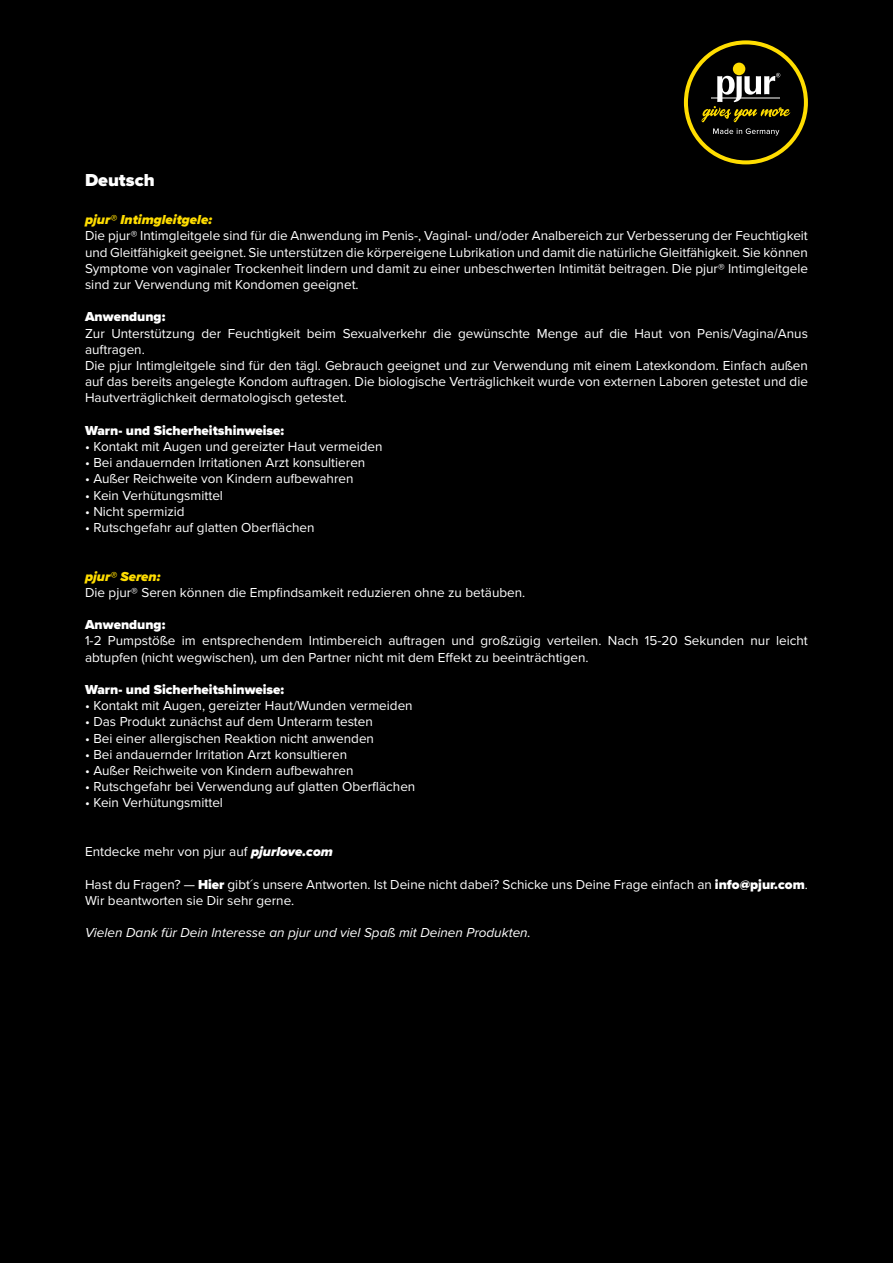
<style>
.page{position:relative;width:893px;height:1263px;background:#000}
.page>*{position:absolute;margin:0;border:0;box-sizing:border-box;transform-origin:0 0}
.t1{font:900 18px "Proxima Nova";color:#fff}
.t2{font:13.5px/16.2px "Proxima Nova";color:#fff}
.t3{font:900 13.5px "Proxima Nova";color:#fff}
.t4{font:italic 13.5px "Proxima Nova";color:#fff}
.t5{font:italic 900 13.5px "Proxima Nova";color:#fd0}
.s1{font-weight:900;font-style:italic}
.s2{font-weight:900}
</style>
<div class="page">
<div style="left:684px;top:40px;width:124px;height:124px;border:4px solid #fd0;border-radius:50%"></div>
<div style="left:733px;top:63px;width:12px;height:12px;background:#fd0;border-radius:50%"></div>
<svg style="left:702px;top:73px;width:89px;height:49px"></svg>
<svg style="left:713px;top:128px;width:66px;height:8px"></svg>
<h1 class="t1" style="left:85px;top:167px;width:71px">Deutsch</h1>
<p class="t5" style="left:85px;top:210px;width:129px">pjur® Intimgleitgele:</p>
<p class="t2" style="left:85px;top:227px;width:724px;text-align:justify">Die pjur® Intimgleitgele sind für die Anwendung im Penis-, Vaginal- und/oder Analbereich zur Verbesserung der Feuchtigkeit und Gleitfähigkeit geeignet. Sie unterstützen die körpereigene Lubrikation und damit die natürliche Gleitfähigkeit. Sie können Symptome von vaginaler Trockenheit lindern und damit zu einer unbeschwerten Intimität beitragen. Die pjur® Intimgleitgele sind zur Verwendung mit Kondomen geeignet.</p>
<p class="t3" style="left:85px;top:307px;width:82px">Anwendung:</p>
<p class="t2" style="left:85px;top:324px;width:724px">Zur Unterstützung der Feuchtigkeit beim Sexualverkehr die gewünschte Menge auf die Haut von Penis/Vagina/Anus auftragen.<br>Die pjur Intimgleitgele sind für den tägl. Gebrauch geeignet und zur Verwendung mit einem Latexkondom. Einfach außen auf das bereits angelegte Kondom auftragen. Die biologische Verträglichkeit wurde von externen Laboren getestet und die Hautverträglichkeit dermatologisch getestet.</p>
<p class="t3" style="left:85px;top:420px;width:201px">Warn- und Sicherheitshinweise:</p>
<p class="t2" style="left:85px;top:438px;width:299px">• Kontakt mit Augen und gereizter Haut vermeiden</p>
<p class="t2" style="left:85px;top:454px;width:282px">• Bei andauernden Irritationen Arzt konsultieren</p>
<p class="t2" style="left:85px;top:470px;width:270px">• Außer Reichweite von Kindern aufbewahren</p>
<p class="t2" style="left:85px;top:486px;width:139px">• Kein Verhütungsmittel</p>
<p class="t2" style="left:85px;top:503px;width:101px">• Nicht spermizid</p>
<p class="t2" style="left:85px;top:519px;width:231px">• Rutschgefahr auf glatten Oberflächen</p>
<p class="t5" style="left:85px;top:566px;width:77px">pjur® Seren:</p>
<p class="t2" style="left:85px;top:584px;width:442px">Die pjur® Seren können die Empfindsamkeit reduzieren ohne zu betäuben.</p>
<p class="t3" style="left:85px;top:615px;width:82px">Anwendung:</p>
<p class="t2" style="left:85px;top:632px;width:724px">1-2 Pumpstöße im entsprechendem Intimbereich auftragen und großzügig verteilen. Nach 15-20 Sekunden nur leicht abtupfen (nicht wegwischen), um den Partner nicht mit dem Effekt zu beeinträchtigen.</p>
<p class="t3" style="left:85px;top:679px;width:201px">Warn- und Sicherheitshinweise:</p>
<p class="t2" style="left:85px;top:697px;width:329px">• Kontakt mit Augen, gereizter Haut/Wunden vermeiden</p>
<p class="t2" style="left:85px;top:713px;width:289px">• Das Produkt zunächst auf dem Unterarm testen</p>
<p class="t2" style="left:85px;top:729px;width:290px">• Bei einer allergischen Reaktion nicht anwenden</p>
<p class="t2" style="left:85px;top:746px;width:264px">• Bei andauernder Irritation Arzt konsultieren</p>
<p class="t2" style="left:85px;top:762px;width:270px">• Außer Reichweite von Kindern aufbewahren</p>
<p class="t2" style="left:85px;top:778px;width:332px">• Rutschgefahr bei Verwendung auf glatten Oberflächen</p>
<p class="t2" style="left:85px;top:794px;width:139px">• Kein Verhütungsmittel</p>
<p class="t2" style="left:85px;top:843px;width:249px">Entdecke mehr von pjur auf <span class="s1">pjurlove.com</span></p>
<p class="t2" style="left:85px;top:875px;width:724px">Hast du Fragen? — <span class="s2">Hier</span> gibt´s unsere Antworten. Ist Deine nicht dabei? Schicke uns Deine Frage einfach an <span class="s2">info@pjur.com</span>.<br>Wir beantworten sie Dir sehr gerne.</p>
<p class="t4" style="left:85px;top:922px;width:447px">Vielen Dank für Dein Interesse an pjur und viel Spaß mit Deinen Produkten.</p>
</div>
